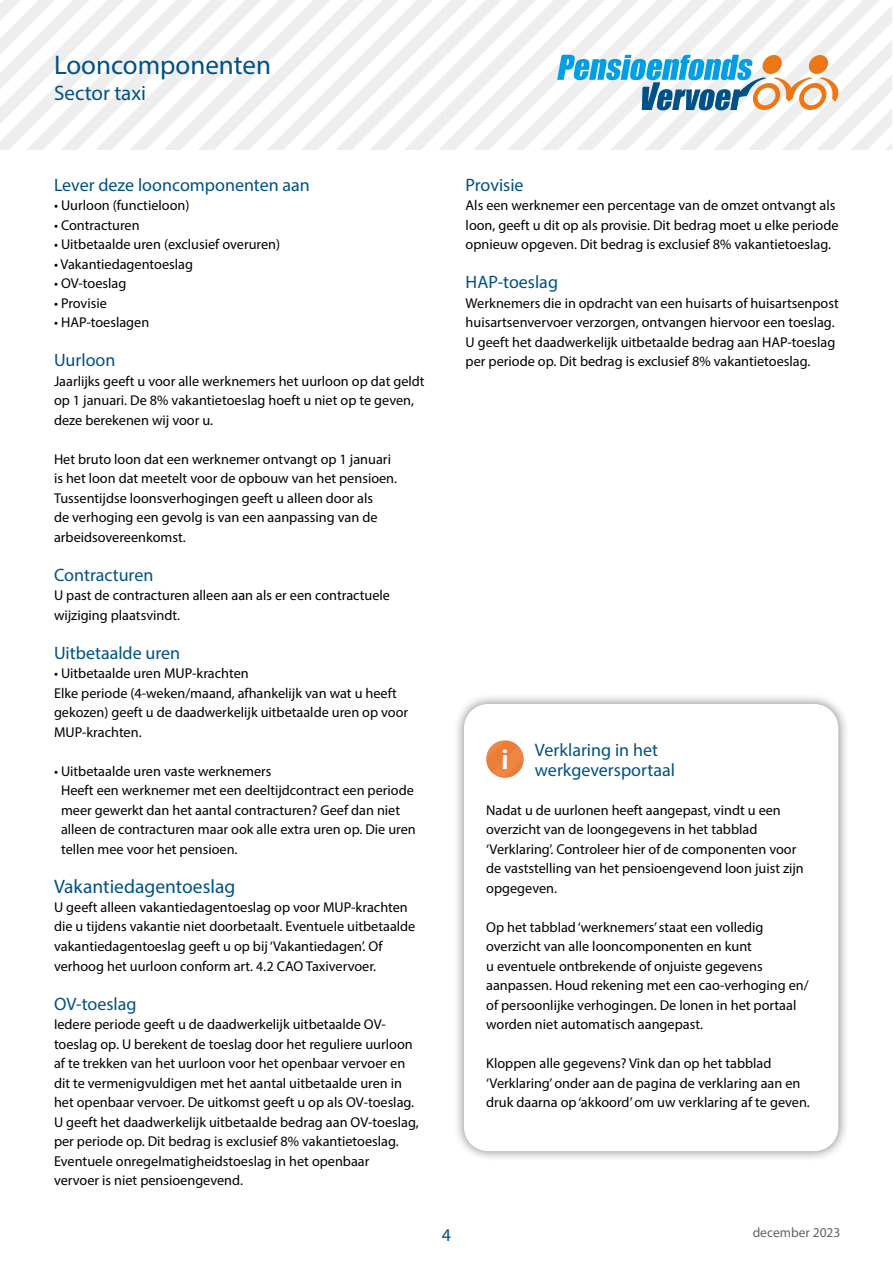
<style>
.page{position:relative;width:893px;height:1263px;background:#fff}
.page>*{position:absolute;margin:0;border:0;box-sizing:border-box;transform-origin:0 0}
.t1{font:27px "Myriad Pro";color:#005185}
.t2{font:700 25.5px "Open Sans";color:#fff}
.t3{font:21px "Myriad Pro";color:#005185}
.t4{font:19.5px "Myriad Pro";color:#005185}
.t5{font:18px/19.5px "Myriad Pro";color:#005185}
.t6{font:14.25px/19.5px "Myriad Pro";color:#000}
.t7{font:13.5px "Myriad Pro";color:#636363}
.s1{font-family:"Source Sans Pro"}
</style>
<div class="page">
<div style="left:452px;top:692px;width:398px;height:470px;background:#000;opacity:.5"></div>
<div style="left:464px;top:704px;width:374px;height:447px;background:#fff;border-radius:24px"></div>
<svg style="left:486px;top:740px;width:38px;height:38px"></svg>
<svg style="left:0;top:0;width:892px;height:149px"></svg>
<h1 class="t1" style="left:54px;top:49px;width:219px">Looncomponenten</h1>
<h3 class="t3" style="left:54px;top:80px;width:94px">Sector taxi</h3>
<p class="t5" style="left:54px;top:174px;width:257px">Lever deze looncomponenten aan</p>
<p class="t6" style="left:54px;top:195px;width:137px">• Uurloon (functieloon)</p>
<p class="t6" style="left:54px;top:215px;width:87px">• Contracturen</p>
<p class="t6" style="left:54px;top:234px;width:228px">• Uitbetaalde uren (exclusief overuren)</p>
<p class="t6" style="left:54px;top:254px;width:141px">• Vakantiedagentoeslag</p>
<p class="t6" style="left:54px;top:273px;width:74px">• OV-toeslag</p>
<p class="t6" style="left:54px;top:293px;width:54px">• Provisie</p>
<p class="t6" style="left:54px;top:312px;width:97px">• HAP-toeslagen</p>
<p class="t5" style="left:54px;top:350px;width:63px">Uurloon</p>
<p class="t6" style="left:54px;top:371px;width:372px">Jaarlijks geeft u voor alle werknemers het uurloon op dat geldt op 1 januari. De 8% vakantietoeslag hoeft u niet op te geven, deze berekenen wij voor u.</p>
<p class="t6" style="left:54px;top:449px;width:345px">Het bruto loon dat een werknemer ontvangt op 1 januari is het loon dat meetelt voor de opbouw van het pensioen.<br>Tussentijdse loonsverhogingen geeft u alleen door als<br>de verhoging een gevolg is van een aanpassing van de arbeidsovereenkomst.</p>
<p class="t5" style="left:54px;top:564px;width:101px">Contracturen</p>
<p class="t6" style="left:54px;top:585px;width:337px">U past de contracturen alleen aan als er een contractuele wijziging plaatsvindt.</p>
<p class="t5" style="left:54px;top:642px;width:128px">Uitbetaalde uren</p>
<p class="t6" style="left:54px;top:663px;width:356px">• Uitbetaalde uren MUP-krachten<br>Elke periode (4-weken/maand, afhankelijk van wat u heeft gekozen) geeft u de daadwerkelijk uitbetaalde uren op voor MUP-krachten.</p>
<p class="t6" style="left:61px;top:761px;width:356px;text-indent:-7px">• Uitbetaalde uren vaste werknemers<br>Heeft een werknemer met een deeltijdcontract een periode meer gewerkt dan het aantal contracturen? Geef dan niet alleen de contracturen maar ook alle extra uren op. Die uren tellen mee voor het pensioen.</p>
<h3 class="t4" style="left:54px;top:874px;width:183px">Vakantiedagentoeslag</h3>
<p class="t6" style="left:54px;top:897px;width:363px">U geeft alleen vakantiedagentoeslag op voor MUP-krachten die u tijdens vakantie niet doorbetaalt. Eventuele uitbetaalde vakantiedagentoeslag geeft u op bij ‘Vakantiedagen’. Of verhoog het uurloon conform art. <span class="s1">4.2</span> CAO Taxivervoer.</p>
<p class="t5" style="left:54px;top:993px;width:84px">OV-toeslag</p>
<p class="t6" style="left:54px;top:1014px;width:366px">Iedere periode geeft u de daadwerkelijk uitbetaalde OV&shy;toeslag op. U berekent de toeslag door het reguliere uurloon af te trekken van het uurloon voor het openbaar vervoer en dit te vermenigvuldigen met het aantal uitbetaalde uren in het openbaar vervoer. De uitkomst geeft u op als OV-toeslag.<br>U geeft het daadwerkelijk uitbetaalde bedrag aan OV-toeslag, per periode op. Dit bedrag is exclusief 8% vakantietoeslag.<br>Eventuele onregelmatigheidstoeslag in het openbaar<br>vervoer is niet pensioengevend.</p>
<p class="t5" style="left:466px;top:174px;width:59px">Provisie</p>
<p class="t6" style="left:466px;top:195px;width:374px">Als een werknemer een percentage van de omzet ontvangt als loon, geeft u dit op als provisie. Dit bedrag moet u elke periode opnieuw opgeven. Dit bedrag is exclusief 8% vakantietoeslag.</p>
<p class="t5" style="left:466px;top:272px;width:94px">HAP-toeslag</p>
<p class="t6" style="left:466px;top:293px;width:375px">Werknemers die in opdracht van een huisarts of huisartsenpost huisartsenvervoer verzorgen, ontvangen hiervoor een toeslag.<br>U geeft het daadwerkelijk uitbetaalde bedrag aan HAP-toeslag per periode op. Dit bedrag is exclusief 8% vakantietoeslag.</p>
<h2 class="t2" style="left:501px;top:742px;width:9px">i</h2>
<p class="t5" style="left:535px;top:740px;width:142px">Verklaring in het werkgeversportaal</p>
<p class="t6" style="left:486px;top:800px;width:319px">Nadat u de uurlonen heeft aangepast, vindt u een overzicht van de loongegevens in het tabblad ‘Verklaring’. Controleer hier of de componenten voor de vaststelling van het pensioengevend loon juist zijn opgegeven.</p>
<p class="t6" style="left:486px;top:917px;width:324px">Op het tabblad ‘werknemers’ staat een volledig overzicht van alle looncomponenten en kunt<br>u eventuele ontbrekende of onjuiste gegevens aanpassen. Houd rekening met een cao-verhoging en/ of persoonlijke verhogingen. De lonen in het portaal worden niet automatisch aangepast.</p>
<p class="t6" style="left:486px;top:1053px;width:325px">Kloppen alle gegevens? Vink dan op het tabblad ‘Verklaring’ onder aan de pagina de verklaring aan en druk daarna op ‘akkoord’ om uw verklaring af te geven.</p>
<p class="t5" style="left:442px;top:1224px;width:11px">4</p>
<p class="t7" style="left:753px;top:1224px;width:89px">december 2023</p>
</div>
